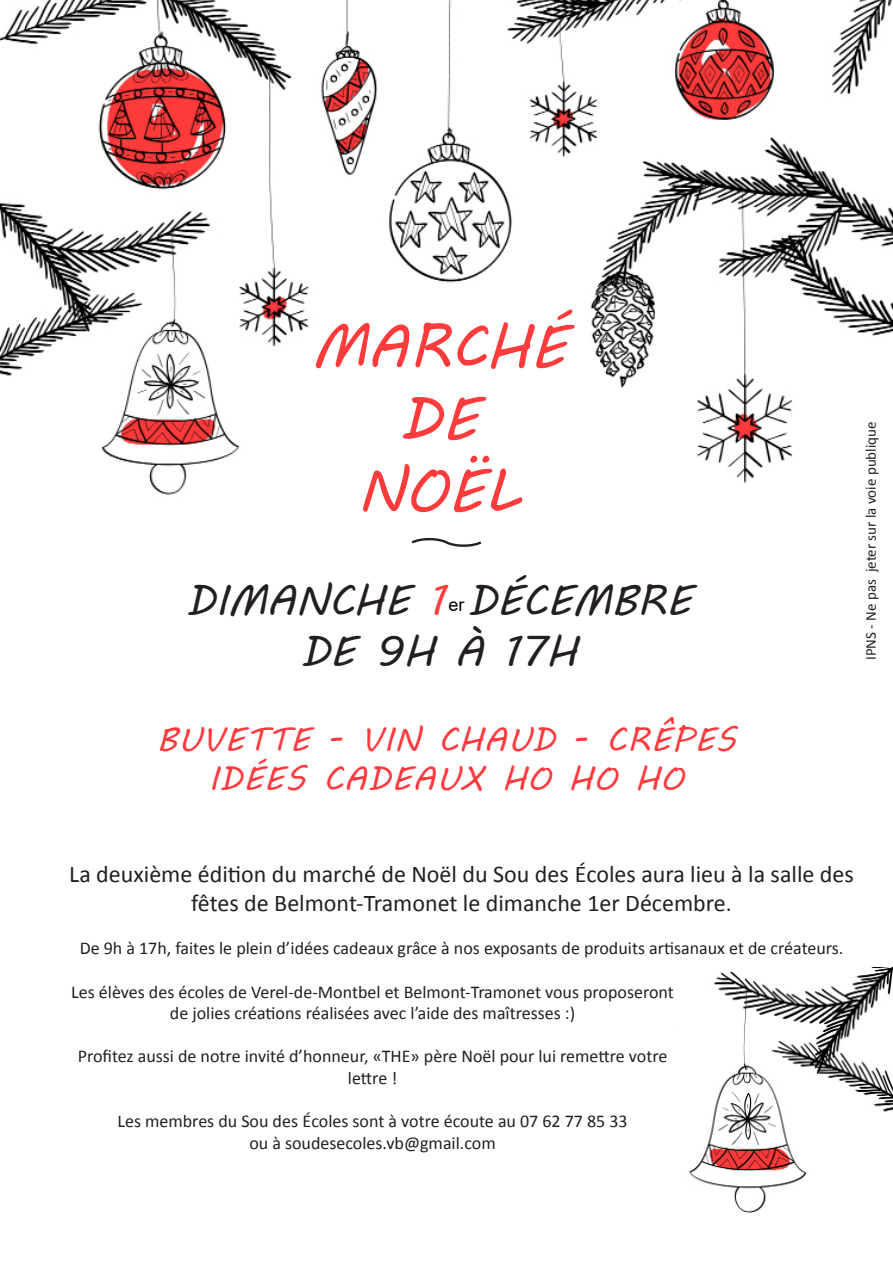
<style>
.page{position:relative;width:893px;height:1263px;background:#fff}
.page>*{position:absolute;margin:0;border:0;box-sizing:border-box;transform-origin:0 0}
.t1{font:60px "MV Boli";color:#ff3b3c}
.t2{font:42px "MV Boli";color:#231f20}
.t3{font:33px "MV Boli";letter-spacing:.03em;color:#ff3a3f}
.t4{font:24px/28.8px "Calibri";color:#231f20;text-align:center}
.t5{font:18px/21.6px "Calibri";color:#231f20;text-align:center}
.t6{font:18px "Arial";color:#000}
.t7{font:15px "Calibri";color:#231f20}
.s1{color:#ff3b3a}
</style>
<div class="page">
<img style="left:0;top:0;width:893px;height:495px">
<div style="left:316px;top:306px;width:242px;height:195px;background:#fff"></div>
<svg style="left:411px;top:538px;width:71px;height:9px"></svg>
<img style="left:689px;top:967px;width:204px;height:246px">
<div style="left:674px;top:1031px;width:24px;height:54px;background:#fff"></div>
<p class="t1" style="left:312px;top:305px;width:256px">MARCHÉ</p>
<p class="t1" style="left:400px;top:377px;width:79px">DE</p>
<p class="t1" style="left:358px;top:449px;width:164px">NOËL</p>
<p class="t2" style="left:186px;top:572px;width:507px">DIMANCHE <span class="s1">1</span> DÉCEMBRE</p>
<p class="t2" style="left:301px;top:622px;width:278px">DE 9H À 17H</p>
<p class="t6" style="left:448px;top:593px;width:18px">er</p>
<p class="t3" style="left:157px;top:717px;width:580px">BUVETTE - VIN CHAUD - CRÊPES</p>
<p class="t3" style="left:209px;top:756px;width:477px">IDÉES CADEAUX HO HO HO</p>
<p class="t7" style="left:861px;top:660px;width:240px;rotate:-90deg">IPNS - Ne pas jeter sur la voie publique</p>
<p class="t4" style="left:69px;top:860px;width:786px">La deuxième édition du marché de Noël du Sou des Écoles aura lieu à la salle des fêtes de Belmont-Tramonet le dimanche 1er Décembre.</p>
<p class="t5" style="left:80px;top:938px;width:765px">De 9h à 17h, faites le plein d’idées cadeaux grâce à nos exposants de produits artisanaux et de créateurs.</p>
<p class="t5" style="left:71px;top:981px;width:604px">Les élèves des écoles de Verel-de-Montbel et Belmont-Tramonet vous proposeront de jolies créations réalisées avec l’aide des maîtresses :)</p>
<p class="t5" style="left:78px;top:1046px;width:591px">Profitez aussi de notre invité d’honneur, «THE» père Noël pour lui remettre votre lettre !</p>
<p class="t5" style="left:117px;top:1110px;width:512px">Les membres du Sou des Écoles sont à votre écoute au 07 62 77 85 33</p>
<p class="t5" style="left:249px;top:1132px;width:248px">ou à soudesecoles.vb@gmail.com</p>
</div>
